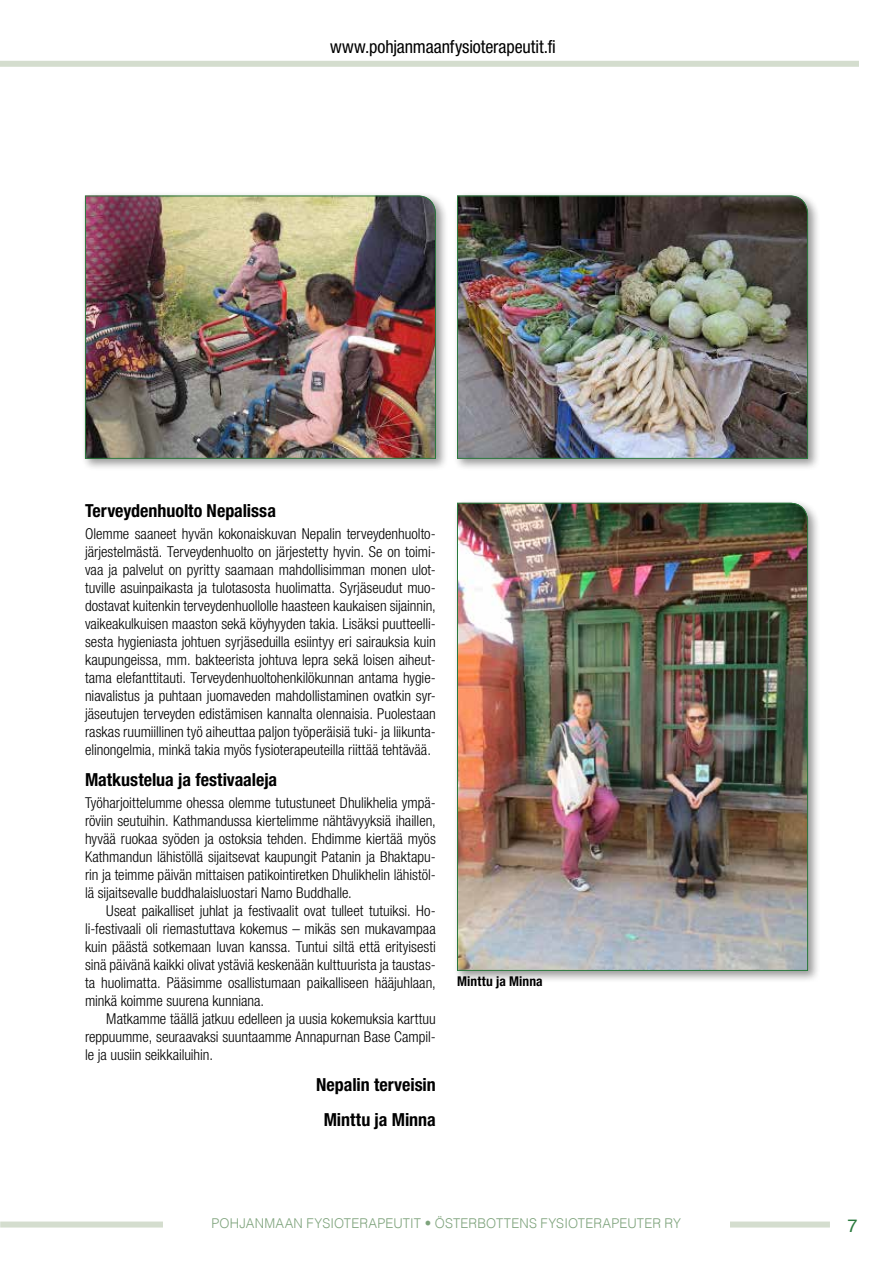
<style>
.page{position:relative;width:893px;height:1263px;background:#fff}
.page>*{position:absolute;margin:0;border:0;box-sizing:border-box;transform-origin:0 0}
.t1{font:700 condensed 18px/35px "Helvetica Neue";color:#000;text-align:center}
.t2{font:condensed 18px "Helvetica Neue";letter-spacing:-.005em;color:#000}
.t3{font:18px "Helvetica";color:#2a793d}
.t4{font:300 condensed 15px/18px "Helvetica Neue";color:#000;text-align:justify}
.t5{font:300 13.5px "Helvetica";letter-spacing:.01em;color:#7ea37c;scale:.96 1}
.t6{font:700 condensed 13.5px "Helvetica Neue";letter-spacing:.005em;color:#000}
</style>
<div class="page">
<div style="left:0;top:61px;width:859px;height:6px;background:#d4ddce"></div>
<div style="left:0;top:1221px;width:830px;height:6px;background:#d4ddce"></div>
<div style="left:163px;top:1218px;width:567px;height:12px;background:#fff"></div>
<div style="left:81px;top:192px;width:367px;height:279px;background:#000;opacity:.4"></div>
<img style="left:85px;top:195px;width:351px;height:264px">
<div style="left:453px;top:192px;width:367px;height:279px;background:#000;opacity:.4"></div>
<img style="left:457px;top:195px;width:351px;height:264px">
<div style="left:453px;top:499px;width:367px;height:484px;background:#000;opacity:.4"></div>
<img style="left:457px;top:502px;width:351px;height:469px">
<p class="t2" style="left:330px;top:36px;width:227px">www.pohjanmaanfysioterapeutit.fi</p>
<p class="t1" style="left:85px;top:493px;width:192px">Terveydenhuolto Nepalissa</p>
<p class="t4" style="left:85px;top:525px;width:352px">Olemme saaneet hyvän kokonaiskuvan Nepalin terveydenhuolto&shy;järjestelmästä. Terveydenhuolto on järjestetty hyvin. Se on toimi&shy;vaa ja palvelut on pyritty saamaan mahdollisimman monen ulot&shy;tuville asuinpaikasta ja tulotasosta huolimatta. Syrjäseudut muo&shy;dostavat kuitenkin terveydenhuollolle haasteen kaukaisen sijainnin, vaikeakulkuisen maaston sekä köyhyyden takia. Lisäksi puutteelli&shy;sesta hygieniasta johtuen syrjäseduilla esiintyy eri sairauksia kuin kaupungeissa, mm. bakteerista johtuva lepra sekä loisen aiheut&shy;tama elefanttitauti. Terveydenhuoltohenkilökunnan antama hygie&shy;niavalistus ja puhtaan juomaveden mahdollistaminen ovatkin syr&shy;jäseutujen terveyden edistämisen kannalta olennaisia. Puolestaan raskas ruumiillinen työ aiheuttaa paljon työperäisiä tuki- ja liikunta&shy;elinongelmia, minkä takia myös fysioterapeuteilla riittää tehtävää.</p>
<p class="t1" style="left:85px;top:762px;width:194px">Matkustelua ja festivaaleja</p>
<p class="t4" style="left:85px;top:794px;width:352px">Työharjoittelumme ohessa olemme tutustuneet Dhulikhelia ympä&shy;röviin seutuihin. Kathmandussa kiertelimme nähtävyyksiä ihaillen, hyvää ruokaa syöden ja ostoksia tehden. Ehdimme kiertää myös Kathmandun lähistöllä sijaitsevat kaupungit Patanin ja Bhaktapu&shy;rin ja teimme päivän mittaisen patikointiretken Dhulikhelin lähistöl&shy;lä sijaitsevalle buddhalaisluostari Namo Buddhalle.</p>
<p class="t4" style="left:85px;top:902px;width:352px;text-indent:21px">Useat paikalliset juhlat ja festivaalit ovat tulleet tutuiksi. Ho&shy;li-festivaali oli riemastuttava kokemus – mikäs sen mukavampaa kuin päästä sotkemaan luvan kanssa. Tuntui siltä että erityisesti sinä päivänä kaikki olivat ystäviä keskenään kulttuurista ja taustas&shy;ta huolimatta. Pääsimme osallistumaan paikalliseen hääjuhlaan, minkä koimme suurena kunniana.</p>
<p class="t4" style="left:85px;top:1010px;width:352px;text-indent:21px">Matkamme täällä jatkuu edelleen ja uusia kokemuksia karttuu reppuumme, seuraavaksi suuntaamme Annapurnan Base Campil&shy;le ja uusiin seikkailuihin.</p>
<p class="t1" style="left:316px;top:1067px;width:121px">Nepalin terveisin<br>Minttu ja Minna</p>
<p class="t6" style="left:457px;top:972px;width:87px">Minttu ja Minna</p>
<p class="t5" style="left:211px;top:1213px;width:491px">POHJANMAAN FYSIOTERAPEUTIT • ÖSTERBOTTENS FYSIOTERAPEUTER RY</p>
<p class="t3" style="left:847px;top:1211px;width:12px">7</p>
</div>
